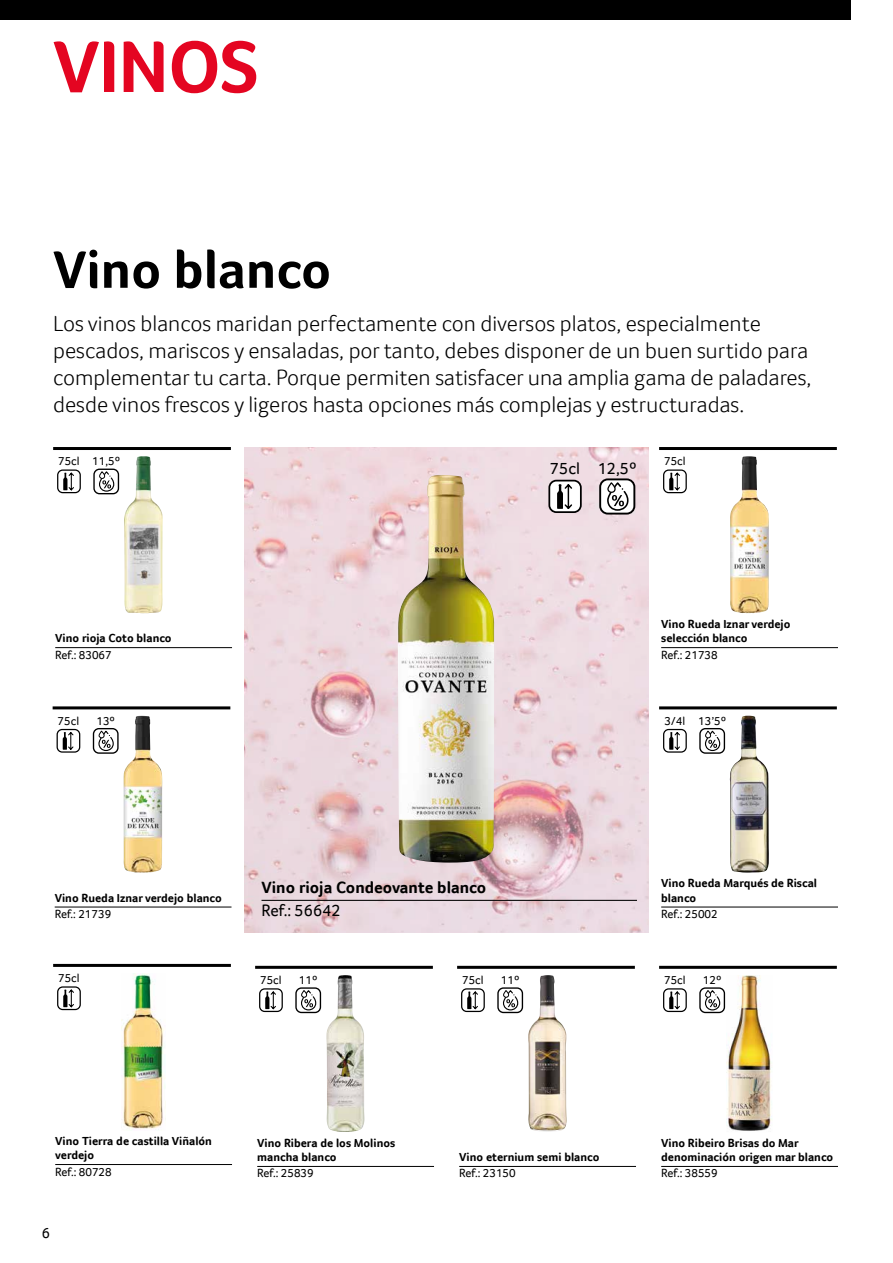
<style>
.page{position:relative;width:893px;height:1263px;background:#fff}
.page>*{position:absolute;margin:0;border:0;box-sizing:border-box;transform-origin:0 0}
.t1{font:700 75px "Transgourmet";letter-spacing:-.005em;color:#e40521}
.t2{font:700 54px "Transgourmet";color:#000}
.t3{font:300 22.5px/27px "Transgourmet";color:#000}
.t4{font:700 16.8px "Transgourmet";color:#000}
.t5{font:16.8px "Transgourmet";color:#000}
.t6{font:15px "Transgourmet";color:#000}
.t7{font:700 12px/14.4px "Transgourmet";color:#000}
.t8{font:12px "Transgourmet";color:#000}
</style>
<div class="page">
<div style="left:0;top:0;width:850px;height:20px;background:#000"></div>
<img style="left:244px;top:448px;width:404px;height:484px">
<div style="left:57px;top:469px;width:24px;height:24px;border:1px solid #000;border-radius:5px"></div>
<svg style="left:63px;top:472px;width:11px;height:19px"></svg>
<div style="left:93px;top:469px;width:26px;height:25px;border:1px solid #000;border-radius:5px"></div>
<svg style="left:99px;top:472px;width:16px;height:20px"></svg>
<div style="left:99px;top:471px;width:6px;height:8px;border:1px solid #000;border-radius:2px"></div>
<img style="left:124px;top:456px;width:39px;height:157px">
<hr style="left:53px;top:447px;width:178px;height:3px;background:#000">
<hr style="left:55px;top:647px;width:177px;height:1px;background:#000">
<img style="left:398px;top:475px;width:98px;height:388px">
<hr style="left:261px;top:900px;width:376px;height:1px;background:#000">
<div style="left:549px;top:481px;width:32px;height:31px;background:#fff;border-radius:7px"></div>
<div style="left:548px;top:480px;width:34px;height:33px;border:2px solid #000;border-radius:7px"></div>
<svg style="left:557px;top:484px;width:16px;height:25px"></svg>
<div style="left:600px;top:479px;width:34px;height:35px;background:#fff;border-radius:8px"></div>
<div style="left:599px;top:478px;width:36px;height:36px;border:2px solid #000;border-radius:8px"></div>
<svg style="left:606px;top:483px;width:22px;height:29px"></svg>
<svg style="left:608px;top:483px;width:7px;height:9px"></svg>
<div style="left:607px;top:482px;width:9px;height:11px;border:1px solid #000;border-radius:3px"></div>
<div style="left:663px;top:469px;width:24px;height:24px;border:1px solid #000;border-radius:5px"></div>
<svg style="left:669px;top:472px;width:11px;height:19px"></svg>
<img style="left:730px;top:456px;width:39px;height:157px">
<hr style="left:659px;top:447px;width:178px;height:3px;background:#000">
<hr style="left:661px;top:647px;width:177px;height:1px;background:#000">
<div style="left:57px;top:729px;width:23px;height:24px;border:1px solid #000;border-radius:5px"></div>
<svg style="left:63px;top:732px;width:11px;height:18px"></svg>
<div style="left:93px;top:728px;width:26px;height:26px;border:1px solid #000;border-radius:5px"></div>
<svg style="left:98px;top:731px;width:16px;height:20px"></svg>
<div style="left:99px;top:731px;width:6px;height:7px;border:1px solid #000;border-radius:2px"></div>
<img style="left:123px;top:716px;width:39px;height:157px">
<hr style="left:53px;top:706px;width:177px;height:3px;background:#000">
<hr style="left:55px;top:907px;width:176px;height:1px;background:#000">
<div style="left:663px;top:729px;width:24px;height:24px;border:1px solid #000;border-radius:5px"></div>
<svg style="left:669px;top:732px;width:11px;height:18px"></svg>
<div style="left:699px;top:728px;width:26px;height:26px;border:1px solid #000;border-radius:5px"></div>
<svg style="left:704px;top:731px;width:17px;height:21px"></svg>
<div style="left:705px;top:731px;width:6px;height:7px;border:1px solid #000;border-radius:2px"></div>
<img style="left:730px;top:716px;width:39px;height:156px">
<hr style="left:659px;top:706px;width:178px;height:3px;background:#000">
<hr style="left:661px;top:907px;width:177px;height:1px;background:#000">
<div style="left:57px;top:986px;width:24px;height:24px;border:1px solid #000;border-radius:5px"></div>
<svg style="left:63px;top:989px;width:11px;height:19px"></svg>
<img style="left:121px;top:973px;width:45px;height:157px">
<hr style="left:53px;top:964px;width:178px;height:3px;background:#000">
<hr style="left:55px;top:1164px;width:177px;height:1px;background:#000">
<div style="left:259px;top:988px;width:24px;height:24px;border:1px solid #000;border-radius:5px"></div>
<svg style="left:265px;top:991px;width:11px;height:19px"></svg>
<div style="left:295px;top:987px;width:26px;height:26px;border:1px solid #000;border-radius:5px"></div>
<svg style="left:301px;top:990px;width:16px;height:21px"></svg>
<div style="left:301px;top:990px;width:6px;height:8px;border:1px solid #000;border-radius:2px"></div>
<img style="left:326px;top:975px;width:28px;height:157px">
<hr style="left:255px;top:966px;width:178px;height:3px;background:#000">
<hr style="left:257px;top:1166px;width:177px;height:1px;background:#000">
<div style="left:461px;top:988px;width:24px;height:24px;border:1px solid #000;border-radius:5px"></div>
<svg style="left:467px;top:991px;width:11px;height:19px"></svg>
<div style="left:497px;top:987px;width:26px;height:26px;border:1px solid #000;border-radius:5px"></div>
<svg style="left:503px;top:990px;width:16px;height:21px"></svg>
<div style="left:503px;top:990px;width:6px;height:8px;border:1px solid #000;border-radius:2px"></div>
<img style="left:528px;top:975px;width:39px;height:157px">
<hr style="left:457px;top:966px;width:178px;height:3px;background:#000">
<hr style="left:459px;top:1166px;width:177px;height:1px;background:#000">
<div style="left:663px;top:988px;width:24px;height:24px;border:1px solid #000;border-radius:5px"></div>
<svg style="left:669px;top:991px;width:11px;height:19px"></svg>
<div style="left:699px;top:987px;width:26px;height:26px;border:1px solid #000;border-radius:5px"></div>
<svg style="left:705px;top:990px;width:16px;height:21px"></svg>
<div style="left:705px;top:990px;width:6px;height:8px;border:1px solid #000;border-radius:2px"></div>
<img style="left:726px;top:975px;width:46px;height:156px">
<hr style="left:659px;top:966px;width:178px;height:3px;background:#000">
<hr style="left:661px;top:1166px;width:177px;height:1px;background:#000">
<h1 class="t1" style="left:53px;top:22px;width:207px">VINOS</h1>
<h2 class="t2" style="left:53px;top:238px;width:279px">Vino blanco</h2>
<p class="t3" style="left:53px;top:309px;width:760px">Los vinos blancos maridan perfectamente con diversos platos, especialmente pescados, mariscos y ensaladas, por tanto, debes disponer de un buen surtido para complementar tu carta. Porque permiten satisfacer una amplia gama de paladares, desde vinos frescos y ligeros hasta opciones más complejas y estructuradas.</p>
<p class="t8" style="left:58px;top:454px;width:64px">75cl 11,5º</p>
<p class="t7" style="left:55px;top:631px;width:118px">Vino rioja Coto blanco</p>
<p class="t8" style="left:55px;top:648px;width:58px">Ref.: 83067</p>
<p class="t8" style="left:58px;top:714px;width:23px">75cl</p>
<p class="t8" style="left:96px;top:714px;width:20px">13º</p>
<p class="t5" style="left:550px;top:459px;width:88px">75cl 12,5º</p>
<p class="t8" style="left:664px;top:454px;width:23px">75cl</p>
<p class="t7" style="left:661px;top:616px;width:131px">Vino Rueda Iznar verdejo selección blanco</p>
<p class="t8" style="left:661px;top:648px;width:58px">Ref.: 21738</p>
<p class="t8" style="left:665px;top:714px;width:63px">3/4l 13’5º</p>
<p class="t7" style="left:55px;top:890px;width:169px">Vino Rueda Iznar verdejo blanco</p>
<p class="t8" style="left:55px;top:907px;width:58px">Ref.: 21739</p>
<p class="t8" style="left:58px;top:971px;width:23px">75cl</p>
<p class="t4" style="left:261px;top:877px;width:226px">Vino rioja Condeovante blanco</p>
<p class="t5" style="left:261px;top:900px;width:81px">Ref.: 56642</p>
<p class="t8" style="left:260px;top:973px;width:23px">75cl</p>
<p class="t8" style="left:299px;top:973px;width:20px">11º</p>
<p class="t8" style="left:462px;top:973px;width:23px">75cl</p>
<p class="t8" style="left:501px;top:973px;width:20px">11º</p>
<p class="t7" style="left:55px;top:1133px;width:158px">Vino Tierra de castilla Viñalón verdejo</p>
<p class="t8" style="left:55px;top:1164px;width:58px">Ref.: 80728</p>
<p class="t6" style="left:42px;top:1224px;width:10px">6</p>
<p class="t7" style="left:257px;top:1135px;width:140px">Vino Ribera de los Molinos mancha blanco</p>
<p class="t8" style="left:257px;top:1166px;width:58px">Ref.: 25839</p>
<p class="t7" style="left:459px;top:1149px;width:142px">Vino eternium semi blanco</p>
<p class="t8" style="left:459px;top:1166px;width:58px">Ref.: 23150</p>
<p class="t7" style="left:661px;top:876px;width:157px">Vino Rueda Marqués de Riscal blanco</p>
<p class="t8" style="left:661px;top:907px;width:58px">Ref.: 25002</p>
<p class="t8" style="left:664px;top:973px;width:23px">75cl</p>
<p class="t8" style="left:703px;top:973px;width:20px">12º</p>
<p class="t7" style="left:661px;top:1135px;width:173px">Vino Ribeiro Brisas do Mar denominación origen mar blanco</p>
<p class="t8" style="left:661px;top:1166px;width:58px">Ref.: 38559</p>
</div>
